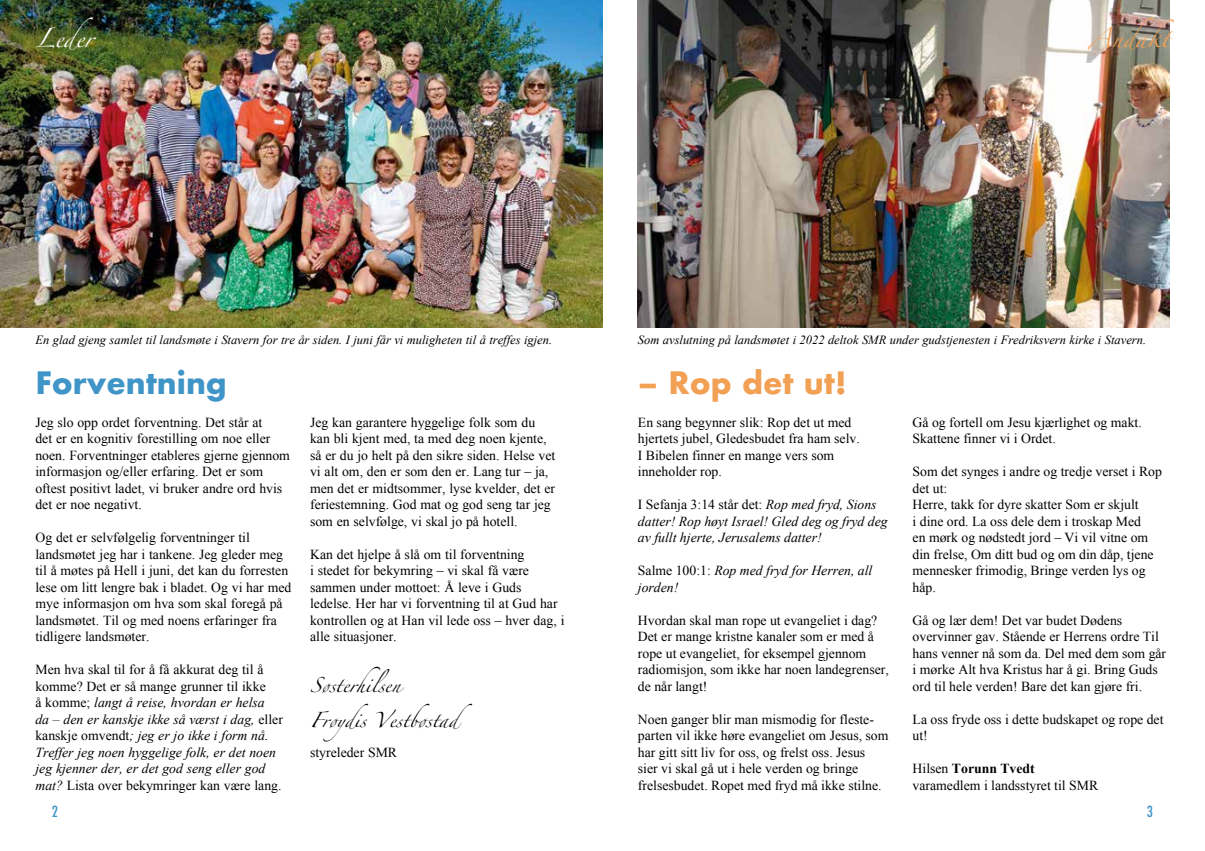
<style>
.page{position:relative;width:1205px;height:851px;background:#fff}
.page>*{position:absolute;margin:0;border:0;box-sizing:border-box;transform-origin:0 0}
.t1{font:700 30px "Futura";color:#4095c8}
.t2{font:700 30px "Futura";color:#f2a053}
.t3{font:17.5px "Zapfino";color:#f2a053}
.t4{font:17.5px "Zapfino";color:#fff}
.t5{font:500 condensed 15px "Futura";color:#4095c8}
.t6{font:13.75px/16.5px "Times New Roman";color:#000}
.t7{font:italic 13.75px/16.5px "Times New Roman";color:#000}
.t8{font:13.75px "Zapfino";color:#000}
.t9{font:italic 12.5px "Times New Roman";color:#000}
.s1{font-style:normal}
.s2{font-weight:700}
</style>
<div class="page">
<img style="left:638px;top:0;width:531px;height:327px">
<img style="left:0;top:0;width:602px;height:327px">
<p class="t4" style="left:35px;top:30px;width:60px">Leder</p>
<p class="t3" style="left:1089px;top:30px;width:87px">Andakt</p>
<p class="t9" style="left:35px;top:331px;width:518px">En glad gjeng samlet til landsmøte i Stavern for tre år siden. I juni får vi muligheten til å treffes igjen.</p>
<p class="t9" style="left:638px;top:331px;width:510px">Som avslutning på landsmøtet i 2022 deltok SMR under gudstjenesten i Fredriksvern kirke i Stavern.</p>
<h1 class="t2" style="left:638px;top:360px;width:210px">– Rop det ut!</h1>
<h1 class="t1" style="left:35px;top:361px;width:193px">Forventning</h1>
<p class="t6" style="left:35px;top:413px;width:256px">Jeg slo opp ordet forventning. Det står at<br>det er en kognitiv forestilling om noe eller noen. Forventninger etableres gjerne gjennom informasjon og/eller erfaring. Det er som oftest positivt ladet, vi bruker andre ord hvis det er noe negativt.</p>
<p class="t6" style="left:35px;top:529px;width:257px">Og det er selvfølgelig forventninger til landsmøtet jeg har i tankene. Jeg gleder meg til å møtes på Hell i juni, det kan du forresten lese om litt lengre bak i bladet. Og vi har med mye informasjon om hva som skal foregå på landsmøtet. Til og med noens erfaringer fra tidligere landsmøter.</p>
<p class="t7" style="left:35px;top:661px;width:249px"><span class="s1">Men hva skal til for å få akkurat deg til å komme? Det er så mange grunner til ikke<br>å komme;</span> langt å reise, hvordan er helsa<br>da – den er kanskje ikke så værst i dag, <span class="s1">eller kanskje omvendt</span>; jeg er jo ikke i form nå.<br>Treffer jeg noen hyggelige folk, er det noen jeg kjenner der, er det god seng eller god mat? <span class="s1">Lista over bekymringer kan være lang.</span></p>
<p class="t6" style="left:310px;top:413px;width:247px">Jeg kan garantere hyggelige folk som du kan bli kjent med, ta med deg noen kjente, så er du jo helt på den sikre siden. Helse vet vi alt om, den er som den er. Lang tur – ja, men det er midtsommer, lyse kvelder, det er feriestemning. God mat og god seng tar jeg som en selvfølge, vi skal jo på hotell.</p>
<p class="t6" style="left:310px;top:545px;width:256px">Kan det hjelpe å slå om til forventning<br>i stedet for bekymring – vi skal få være sammen under mottoet: Å leve i Guds ledelse. Her har vi forventning til at Gud har kontrollen og at Han vil lede oss – hver dag, i alle situasjoner.</p>
<p class="t8" style="left:310px;top:678px;width:92px">Søsterhilsen</p>
<p class="t8" style="left:310px;top:713px;width:164px">Frøydis Vestbøstad</p>
<p class="t6" style="left:310px;top:743px;width:89px">styreleder SMR</p>
<p class="t6" style="left:638px;top:413px;width:223px">En sang begynner slik: Rop det ut med hjertets jubel, Gledesbudet fra ham selv.<br>I Bibelen finner en mange vers som inneholder rop.</p>
<p class="t7" style="left:638px;top:496px;width:251px"><span class="s1">I Sefanja 3:14 står det:</span> Rop med fryd, Sions datter! Rop høyt Israel! Gled deg og fryd deg av fullt hjerte, Jerusalems datter!</p>
<p class="t7" style="left:638px;top:562px;width:236px"><span class="s1">Salme 100:1:</span> Rop med fryd for Herren, all jorden!</p>
<p class="t6" style="left:638px;top:611px;width:252px">Hvordan skal man rope ut evangeliet i dag?<br>Det er mange kristne kanaler som er med å rope ut evangeliet, for eksempel gjennom radiomisjon, som ikke har noen landegrenser, de når langt!</p>
<p class="t6" style="left:638px;top:710px;width:252px">Noen ganger blir man mismodig for fleste&shy;parten vil ikke høre evangeliet om Jesus, som har gitt sitt liv for oss, og frelst oss. Jesus sier vi skal gå ut i hele verden og bringe frelsesbudet. Ropet med fryd må ikke stilne.</p>
<p class="t6" style="left:912px;top:413px;width:231px">Gå og fortell om Jesu kjærlighet og makt.<br>Skattene finner vi i Ordet.</p>
<p class="t6" style="left:912px;top:463px;width:251px">Som det synges i andre og tredje verset i Rop det ut:<br>Herre, takk for dyre skatter Som er skjult<br>i dine ord. La oss dele dem i troskap Med<br>en mørk og nødstedt jord – Vi vil vitne om din frelse, Om ditt bud og om din dåp, tjene mennesker frimodig, Bringe verden lys og håp.</p>
<p class="t6" style="left:912px;top:611px;width:255px">Gå og lær dem! Det var budet Dødens overvinner gav. Stående er Herrens ordre Til hans venner nå som da. Del med dem som går i mørke Alt hva Kristus har å gi. Bring Guds ord til hele verden! Bare det kan gjøre fri.</p>
<p class="t6" style="left:912px;top:710px;width:252px">La oss fryde oss i dette budskapet og rope det ut!</p>
<p class="t6" style="left:912px;top:760px;width:187px">Hilsen <span class="s2">Torunn Tvedt </span>varamedlem i landsstyret til SMR</p>
<p class="t5" style="left:52px;top:802px;width:8px">2</p>
<p class="t5" style="left:1147px;top:802px;width:8px">3</p>
</div>
